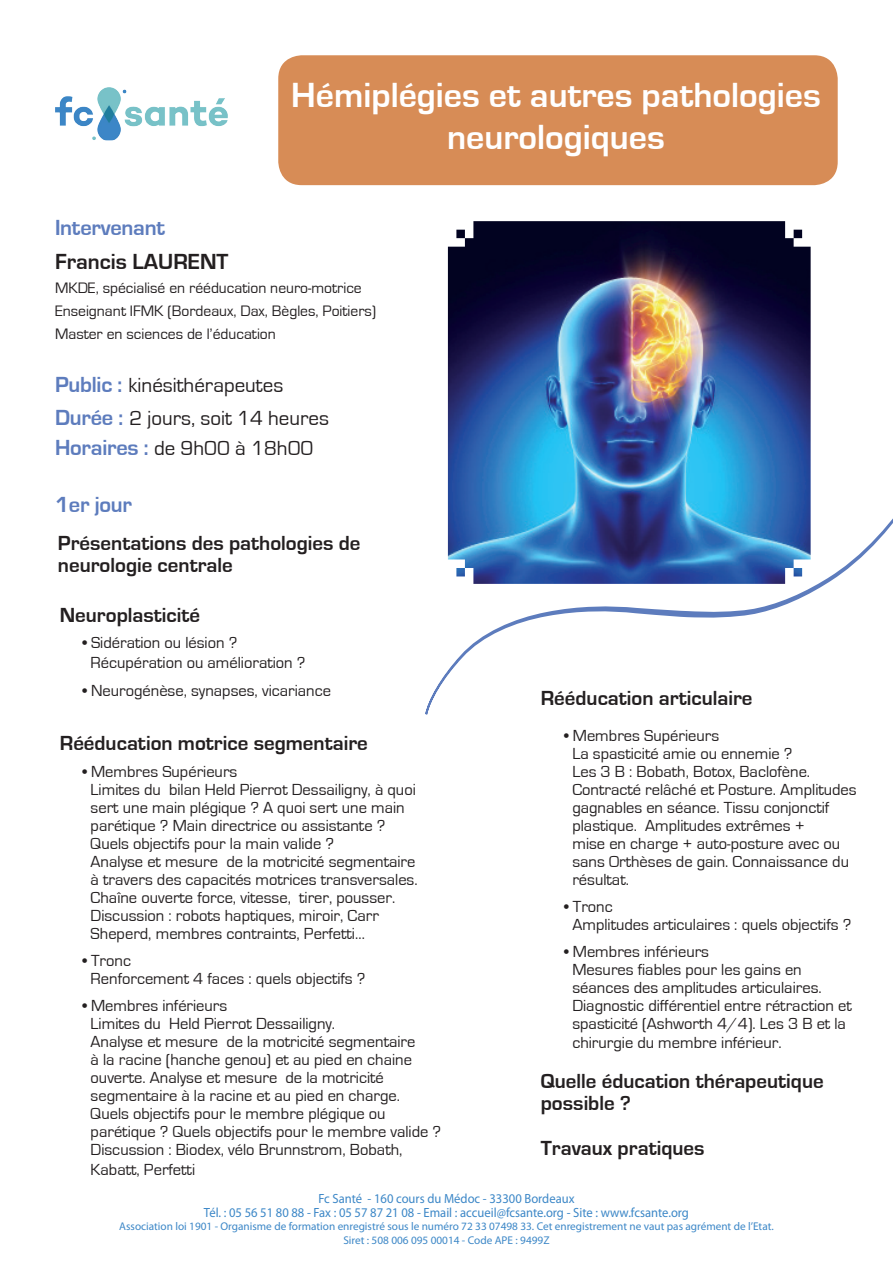
<style>
.page{position:relative;width:893px;height:1263px;background:#fff}
.page>*{position:absolute;margin:0;border:0;box-sizing:border-box;transform-origin:0 0}
.t1{font:700 36px/42px "Eurostile";color:#fff;text-align:center}
.t2{font:700 22.5px "Eurostile";letter-spacing:-.01em;color:#5d7cbd}
.t3{font:700 22.5px "Eurostile";color:#231f20}
.t4{font:700 21px/22.5px "Eurostile";color:#231f20}
.t5{font:21px "Eurostile";color:#231f20}
.t6{font:16.5px/18px "Eurostile";color:#231f20}
.t7{font:15.6px/23.4px "Eurostile";color:#231f20}
.t8{font:13.35px/13.5px "Myriad Pro";color:#3c87c7;text-align:center;scale:.95 1}
.t9{font:11.25px/13.5px "Myriad Pro";color:#3c87c7;text-align:center}
.s1{font-weight:700;font-size:22.5px;color:#5d7cbd}
</style>
<div class="page">
<div style="left:278px;top:55px;width:560px;height:130px;background:#d78c56;border-radius:23px"></div>
<img style="left:55px;top:87px;width:173px;height:53px">
<img style="left:448px;top:221px;width:363px;height:264px">
<svg style="left:425px;top:485px;width:468px;height:230px"></svg>
<h2 class="t2" style="left:55px;top:215px;width:112px">Intervenant</h2>
<h1 class="t1" style="left:291px;top:75px;width:531px">Hémiplégies et autres pathologies neurologiques</h1>
<h2 class="t3" style="left:55px;top:250px;width:175px">Francis LAURENT</h2>
<p class="t7" style="left:55px;top:276px;width:323px">MKDE, spécialisé en rééducation neuro-motrice<br>Enseignant IFMK (Bordeaux, Dax, Bègles, Poitiers)<br>Master en sciences de l’éducation</p>
<p class="t5" style="left:55px;top:374px;width:230px"><span class="s1">Public :</span> kinésithérapeutes</p>
<p class="t5" style="left:55px;top:407px;width:275px"><span class="s1">Durée :</span> 2 jours, soit 14 heures</p>
<p class="t5" style="left:55px;top:437px;width:260px"><span class="s1">Horaires :</span> de 9h00 à 18h00</p>
<h2 class="t2" style="left:55px;top:493px;width:78px">1er jour</h2>
<p class="t4" style="left:58px;top:532px;width:304px">Présentations des pathologies de neurologie centrale</p>
<p class="t4" style="left:60px;top:604px;width:142px">Neuroplasticité</p>
<p class="t6" style="left:91px;top:633px;width:216px;line-height:19.5px;text-indent:-8px">• Sidération ou lésion ?<br>Récupération ou amélioration ?</p>
<p class="t6" style="left:82px;top:682px;width:250px">• Neurogénèse, synapses, vicariance</p>
<p class="t4" style="left:541px;top:687px;width:213px">Rééducation articulaire</p>
<p class="t6" style="left:572px;top:727px;width:286px;text-indent:-8px">• Membres Supérieurs<br>La spasticité amie ou ennemie ?<br>Les 3 B : Bobath, Botox, Baclofène.<br>Contracté relâché et Posture. Amplitudes gagnables en séance. Tissu conjonctif plastique. Amplitudes extrêmes +<br>mise en charge + auto-posture avec ou sans Orthèses de gain. Connaissance du résultat.</p>
<p class="t6" style="left:572px;top:898px;width:280px;text-indent:-8px">• Tronc<br>Amplitudes articulaires : quels objectifs ?</p>
<p class="t6" style="left:572px;top:943px;width:281px;text-indent:-8px">• Membres inférieurs<br>Mesures fiables pour les gains en séances des amplitudes articulaires.<br>Diagnostic différentiel entre rétraction et spasticité (Ashworth 4/4). Les 3 B et la</p>
<p class="t6" style="left:572px;top:1034px;width:211px">chirurgie du membre inférieur.</p>
<p class="t4" style="left:541px;top:1070px;width:284px">Quelle éducation thérapeutique possible ?</p>
<p class="t4" style="left:541px;top:1137px;width:165px">Travaux pratiques</p>
<p class="t8" style="left:204px;top:1191px;width:512px">Fc Santé - 160 cours du Médoc - 33300 Bordeaux<br>Tél. : 05 56 51 80 88 - Fax : 05 57 87 21 08 - Email : accueil@fcsante.org - Site : www.fcsante.org</p>
<p class="t9" style="left:119px;top:1219px;width:656px">Association loi 1901 - Organisme de formation enregistré sous le numéro 72 33 07498 33. Cet enregistrement ne vaut pas agrément de l’Etat.<br>Siret : 508 006 095 00014 - Code APE : 9499Z</p>
<p class="t4" style="left:60px;top:732px;width:309px">Rééducation motrice segmentaire</p>
<p class="t6" style="left:91px;top:763px;width:329px;text-indent:-8px">• Membres Supérieurs<br>Limites du bilan Held Pierrot Dessailigny, à quoi sert une main plégique ? A quoi sert une main parétique ? Main directrice ou assistante ?<br>Quels objectifs pour la main valide ?<br>Analyse et mesure de la motricité segmentaire à travers des capacités motrices transversales.<br>Chaîne ouverte force, vitesse, tirer, pousser.<br>Discussion : robots haptiques, miroir, Carr Sheperd, membres contraints, Perfetti…</p>
<p class="t6" style="left:91px;top:952px;width:276px;text-indent:-8px">• Tronc<br>Renforcement 4 faces : quels objectifs ?</p>
<p class="t6" style="left:91px;top:997px;width:352px;text-indent:-8px">• Membres inférieurs<br>Limites du Held Pierrot Dessailigny.<br>Analyse et mesure de la motricité segmentaire<br>à la racine (hanche genou) et au pied en chaine ouverte. Analyse et mesure de la motricité segmentaire à la racine et au pied en charge.<br>Quels objectifs pour le membre plégique ou parétique ? Quels objectifs pour le membre valide ?<br>Discussion : Biodex, vélo Brunnstrom, Bobath,</p>
<p class="t6" style="left:91px;top:1161px;width:106px">Kabatt, Perfetti</p>
</div>
